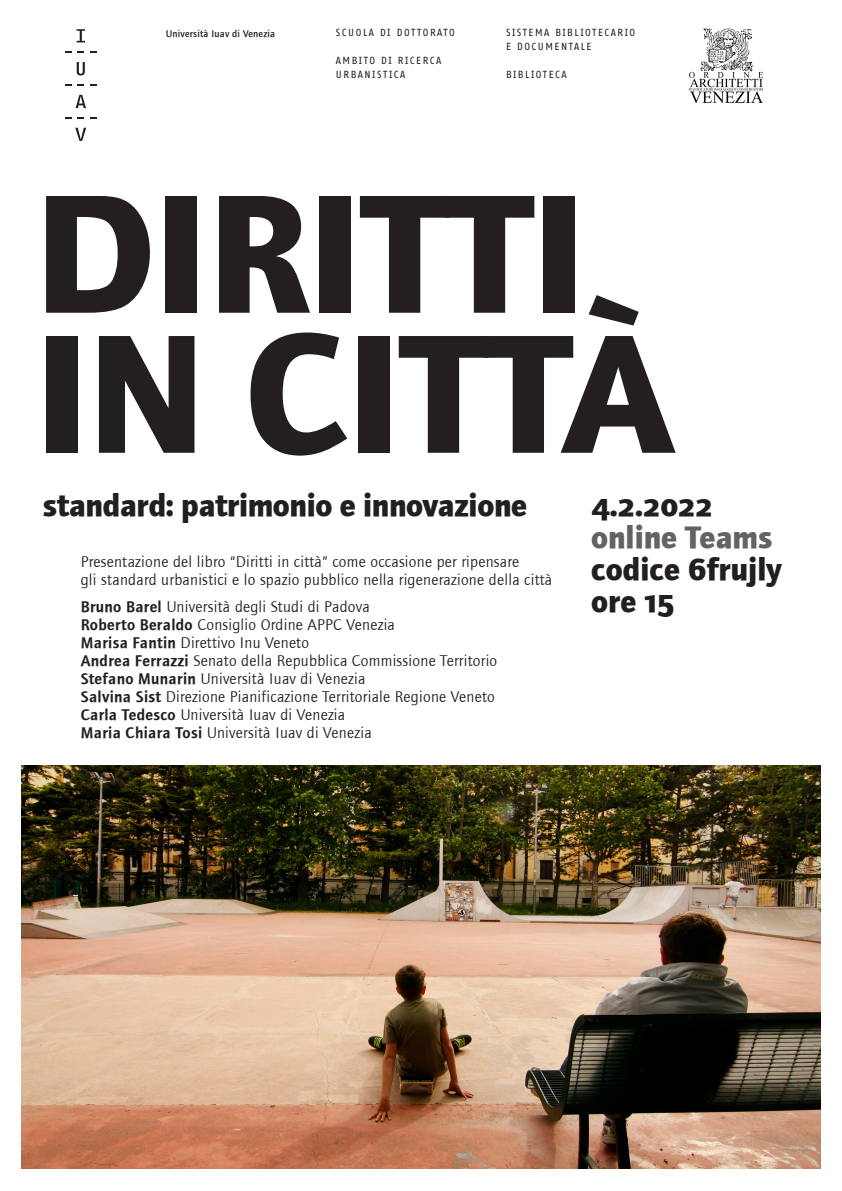
<style>
.page{position:relative;width:842px;height:1191px;background:#fff}
.page>*{position:absolute;margin:0;border:0;box-sizing:border-box;transform-origin:0 0}
.TITOLO{font:700 175px "Foundry Journal";letter-spacing:-.01em;color:#231f20}
.SOTTOTITOLO___INFO{font:700 32px "Foundry Journal";letter-spacing:-.01em;color:#231f20}
.SOTTOTITOLO___INFO-2{font:700 32px "Foundry Journal";color:#636366}
.SOTTOTITOLO___INFO-3{font:700 32px "Foundry Journal Sc";color:#231f20}
.TESTO_grande{font:16px/18px "Foundry Journal";letter-spacing:.02em;color:#231f20}
.INTESTAZIONE_maiusco{font:10px "Fago Office Sans";letter-spacing:.15em;color:#231f20}
.t1{font:500 10px "Foundry Journal";letter-spacing:.02em;color:#231f20}
.s1{font-family:"Foundry Journal Demi"}
.s2{font-family:"Foundry Journal Sc"}
</style>
<div class="page">
<svg style="left:77px;top:29px;width:8px;height:13px"></svg>
<svg style="left:65px;top:51px;width:7px;height:2px"></svg>
<svg style="left:78px;top:51px;width:6px;height:2px"></svg>
<svg style="left:90px;top:51px;width:6px;height:2px"></svg>
<svg style="left:77px;top:62px;width:8px;height:13px"></svg>
<svg style="left:65px;top:84px;width:7px;height:2px"></svg>
<svg style="left:78px;top:84px;width:6px;height:2px"></svg>
<svg style="left:90px;top:84px;width:6px;height:2px"></svg>
<svg style="left:76px;top:95px;width:10px;height:13px"></svg>
<svg style="left:65px;top:117px;width:7px;height:2px"></svg>
<svg style="left:78px;top:117px;width:6px;height:2px"></svg>
<svg style="left:90px;top:117px;width:6px;height:2px"></svg>
<svg style="left:75px;top:128px;width:11px;height:13px"></svg>
<img style="left:21px;top:765px;width:800px;height:403px">
<img style="left:688px;top:28px;width:74px;height:74px">
<p class="t1" style="left:166px;top:28px;width:111px">Università Iuav di Venezia</p>
<p class="INTESTAZIONE_maiusco" style="left:336px;top:27px;width:120px">SCUOLA DI DOTTORATO</p>
<p class="INTESTAZIONE_maiusco" style="left:336px;top:55px;width:107px">AMBITO DI RICERCA</p>
<p class="INTESTAZIONE_maiusco" style="left:336px;top:69px;width:71px">URBANISTICA</p>
<p class="INTESTAZIONE_maiusco" style="left:506px;top:27px;width:131px">SISTEMA BIBLIOTECARIO</p>
<p class="INTESTAZIONE_maiusco" style="left:506px;top:41px;width:87px">E DOCUMENTALE</p>
<p class="INTESTAZIONE_maiusco" style="left:506px;top:69px;width:62px">BIBLIOTECA</p>
<p class="TITOLO" style="left:34px;top:151px;width:554px">DIRITTI</p>
<p class="TITOLO" style="left:34px;top:291px;width:641px">IN CITTÀ</p>
<p class="SOTTOTITOLO___INFO" style="left:43px;top:486px;width:486px">standard: patrimonio e innovazione</p>
<p class="TESTO_grande" style="left:81px;top:553px;width:473px">Presentazione del libro “Diritti in città” come occasione per ripensare<br>gli standard urbanistici e lo spazio pubblico nella rigenerazione della città</p>
<p class="TESTO_grande" style="left:81px;top:597px;width:290px"><span class="s1">Bruno Barel</span> Università degli Studi di Padova</p>
<p class="TESTO_grande" style="left:81px;top:615px;width:316px"><span class="s1">Roberto Beraldo</span> Consiglio Ordine APPC Venezia</p>
<p class="TESTO_grande" style="left:81px;top:633px;width:230px"><span class="s1">Marisa Fantin</span> Direttivo Inu Veneto</p>
<p class="TESTO_grande" style="left:81px;top:651px;width:418px"><span class="s1">Andrea Ferrazzi</span> Senato della Repubblica Commissione Territorio<br><span class="s1">Stefano Munarin</span> Università Iuav di Venezia</p>
<p class="TESTO_grande" style="left:81px;top:687px;width:416px"><span class="s1">Salvina Sist</span> Direzione Pianificazione Territoriale Regione Veneto</p>
<p class="TESTO_grande" style="left:81px;top:705px;width:266px"><span class="s1">Carla Tedesco</span> Università Iuav di Venezia</p>
<p class="TESTO_grande" style="left:81px;top:723px;width:292px"><span class="s1">Maria Chiara Tosi</span> Università Iuav di Venezia</p>
<p class="SOTTOTITOLO___INFO-3" style="left:591px;top:486px;width:123px">4.2.2022</p>
<p class="SOTTOTITOLO___INFO-2" style="left:591px;top:518px;width:183px">online Teams</p>
<p class="SOTTOTITOLO___INFO" style="left:591px;top:550px;width:193px">codice 6frujly</p>
<p class="SOTTOTITOLO___INFO" style="left:591px;top:582px;width:85px">ore <span class="s2">15</span></p>
</div>
